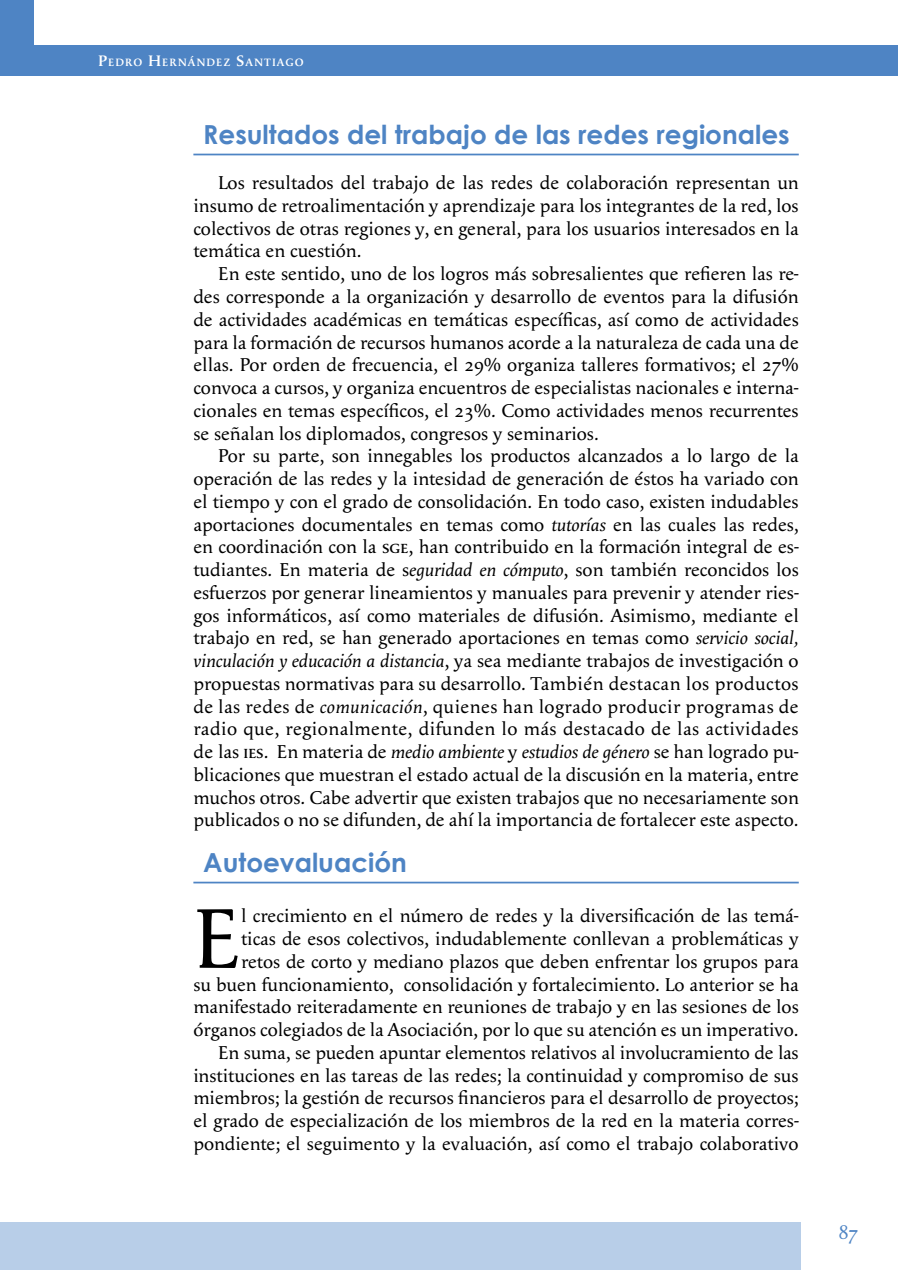
<style>
.page{position:relative;width:898px;height:1270px;background:#fff}
.page>*{position:absolute;margin:0;border:0;box-sizing:border-box;transform-origin:0 0}
.t1{font:87.5px "Apolline";color:#000}
.t2{font:700 26.25px "Century Gothic";color:#4e84c4}
.t3{font:19.25px/22.8px "Apolline";color:#000;text-align:justify}
.t4{font:19.25px "Apolline";color:#4e84c4}
.t5{font:600 11.03px "Apolline";letter-spacing:.085em;color:#fff}
.s1{font-size:15.75px}
.s2{font-style:italic}
.s3{font-family:"Apolline Regular SC"}
</style>
<div class="page">
<div style="left:0;top:0;width:33px;height:75px;background:#4e84c4"></div>
<hr style="left:193px;top:154px;width:606px;height:1px;background:#4e84c4">
<hr style="left:193px;top:882px;width:606px;height:1px;background:#4e84c4">
<div style="left:0;top:1222px;width:801px;height:48px;background:#b8cee8"></div>
<div style="left:33px;top:45px;width:865px;height:30px;background:#4e84c4"></div>
<p class="t5" style="left:98px;top:56px;width:207px"><span class="s1">P</span>EDRO <span class="s1">H</span>ERNÁNDEZ <span class="s1">S</span>ANTIAGO</p>
<h2 class="t2" style="left:203px;top:118px;width:588px">Resultados del trabajo de las redes regionales</h2>
<p class="t3" style="left:193px;top:172px;width:607px;text-indent:25px">Los resultados del trabajo de las redes de colaboración representan un insumo de retroalimentación y aprendizaje para los integrantes de la red, los colectivos de otras regiones y, en general, para los usuarios interesados en la temática en cuestión.</p>
<p class="t3" style="left:193px;top:263px;width:607px;text-indent:25px">En este sentido, uno de los logros más sobresalientes que refieren las re&shy;des corresponde a la organización y desarrollo de eventos para la difusión de actividades académicas en temáticas específicas, así como de actividades para la formación de recursos humanos acorde a la naturaleza de cada una de ellas. Por orden de frecuencia, el 29% organiza talleres formativos; el 27% convoca a cursos, y organiza encuentros de especialistas nacionales e interna&shy;cionales en temas específicos, el 23%. Como actividades menos recurrentes se señalan los diplomados, congresos y seminarios.</p>
<p class="t3" style="left:193px;top:445px;width:607px;text-indent:25px">Por su parte, son innegables los productos alcanzados a lo largo de la operación de las redes y la intesidad de generación de éstos ha variado con el tiempo y con el grado de consolidación. En todo caso, existen indudables aportaciones documentales en temas como <span class="s2">tutorías</span> en las cuales las redes, en coordinación con la <span class="s3">sge</span>, han contribuido en la formación integral de es&shy;tudiantes. En materia de s<span class="s2">eguridad en cómputo</span>, son también reconcidos los esfuerzos por generar lineamientos y manuales para prevenir y atender ries&shy;gos informáticos, así como materiales de difusión. Asimismo, mediante el trabajo en red, se han generado aportaciones en temas como <span class="s2">servicio social, vinculación y educación a distancia</span>, ya sea mediante trabajos de investigación o propuestas normativas para su desarrollo. También destacan los productos de las redes de <span class="s2">comunicación</span>, quienes han logrado producir programas de radio que, regionalmente, difunden lo más destacado de las actividades de las <span class="s3">ies</span>. En materia de <span class="s2">medio ambiente</span> y <span class="s2">estudios de género</span> se han logrado pu&shy;blicaciones que muestran el estado actual de la discusión en la materia, entre muchos otros. Cabe advertir que existen trabajos que no necesariamente son publicados o no se difunden, de ahí la importancia de fortalecer este aspecto.</p>
<h2 class="t2" style="left:203px;top:846px;width:205px">Autoevaluación</h2>
<h1 class="t1" style="left:193px;top:887px;width:49px">E</h1>
<p class="t3" style="left:193px;top:905px;width:607px;text-align:right">l crecimiento en el número de redes y la diversificación de las temá-<br>ticas de esos colectivos, indudablemente conllevan a problemáticas y<br>retos de corto y mediano plazos que deben enfrentar los grupos para<br>su buen funcionamiento, consolidación y fortalecimiento. Lo anterior se ha manifestado reiteradamente en reuniones de trabajo y en las sesiones de los órganos colegiados de la Asociación, por lo que su atención es un imperativo.<br>En suma, se pueden apuntar elementos relativos al involucramiento de las instituciones en las tareas de las redes; la continuidad y compromiso de sus miembros; la gestión de recursos financieros para el desarrollo de proyectos; el grado de especialización de los miembros de la red en la materia corres&shy;pondiente; el seguimento y la evaluación, así como el trabajo colaborativo</p>
<p class="t4" style="left:839px;top:1221px;width:21px">87</p>
</div>
